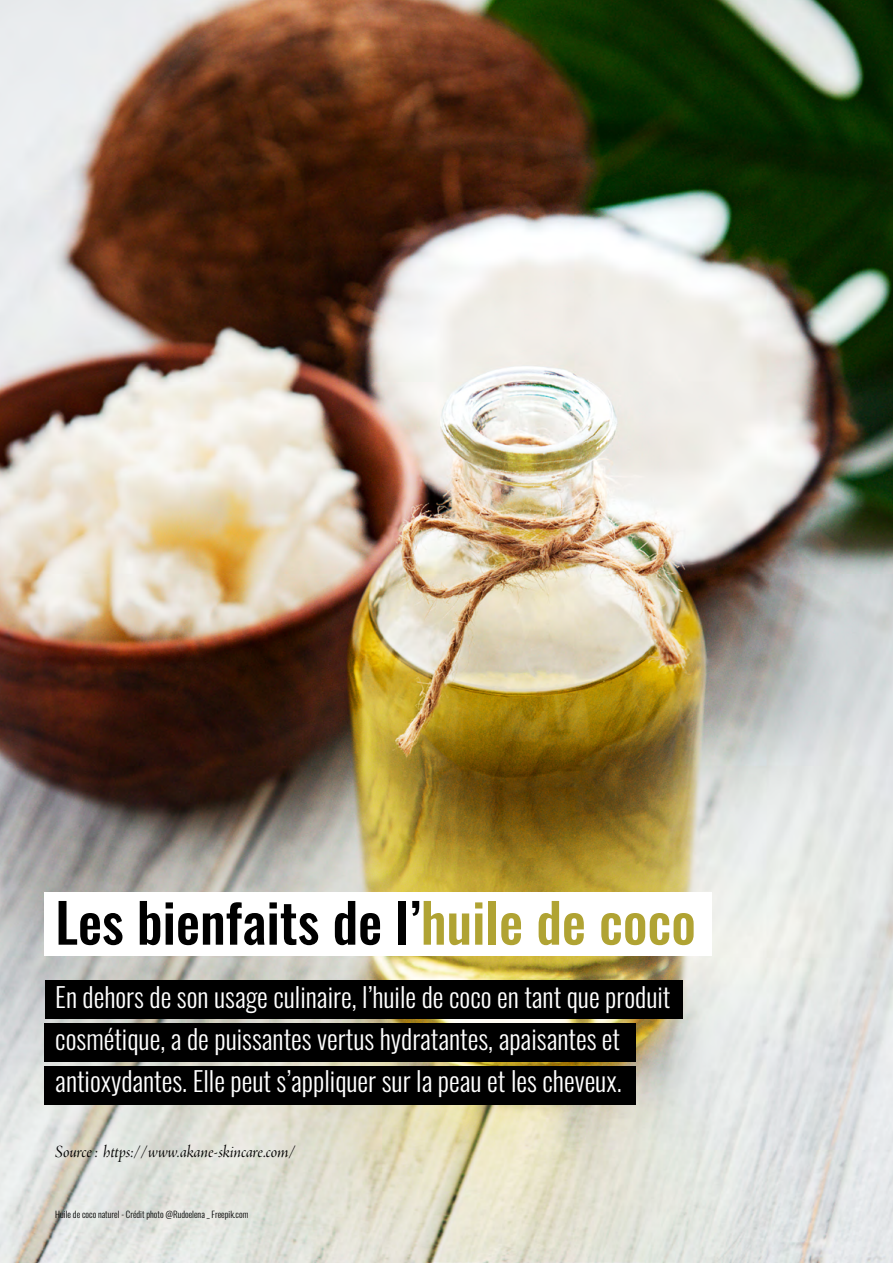
<style>
.page{position:relative;width:893px;height:1263px;background:#fff}
.page>*{position:absolute;margin:0;border:0;box-sizing:border-box;transform-origin:0 0}
.t1{font:500 54px "Oswald";color:#000}
.t2{font:300 27px/42px "Oswald";color:#fff}
.t3{font:18px "Adobe Jenson Pro It Disp";color:#000}
.t4{font:300 9px "Oswald";color:#000}
.s1{color:#b0a333}
</style>
<div class="page">
<img style="left:0;top:0;width:893px;height:1263px">
<div style="left:45px;top:1066px;width:591px;height:38px;background:#000"></div>
<div style="left:45px;top:1024px;width:591px;height:38px;background:#000"></div>
<div style="left:45px;top:980px;width:637px;height:38px;background:#000"></div>
<div style="left:45px;top:892px;width:667px;height:64px;background:#fff"></div>
<h1 class="t1" style="left:55px;top:894px;width:642px">Les bienfaits de l’<span class="s1">huile de coco</span></h1>
<p class="t2" style="left:55px;top:973px;width:617px">En dehors de son usage culinaire, l’huile de coco en tant que produit cosmétique, a de puissantes vertus hydratantes, apaisantes et antioxydantes. Elle peut s’appliquer sur la peau et les cheveux.</p>
<p class="t3" style="left:55px;top:1141px;width:242px">Source : https://www.akane-skincare.com/</p>
<p class="t4" style="left:55px;top:1207px;width:195px">Huile de coco naturel - Crédit photo @Rudoelena _ Freepik.com</p>
</div>
